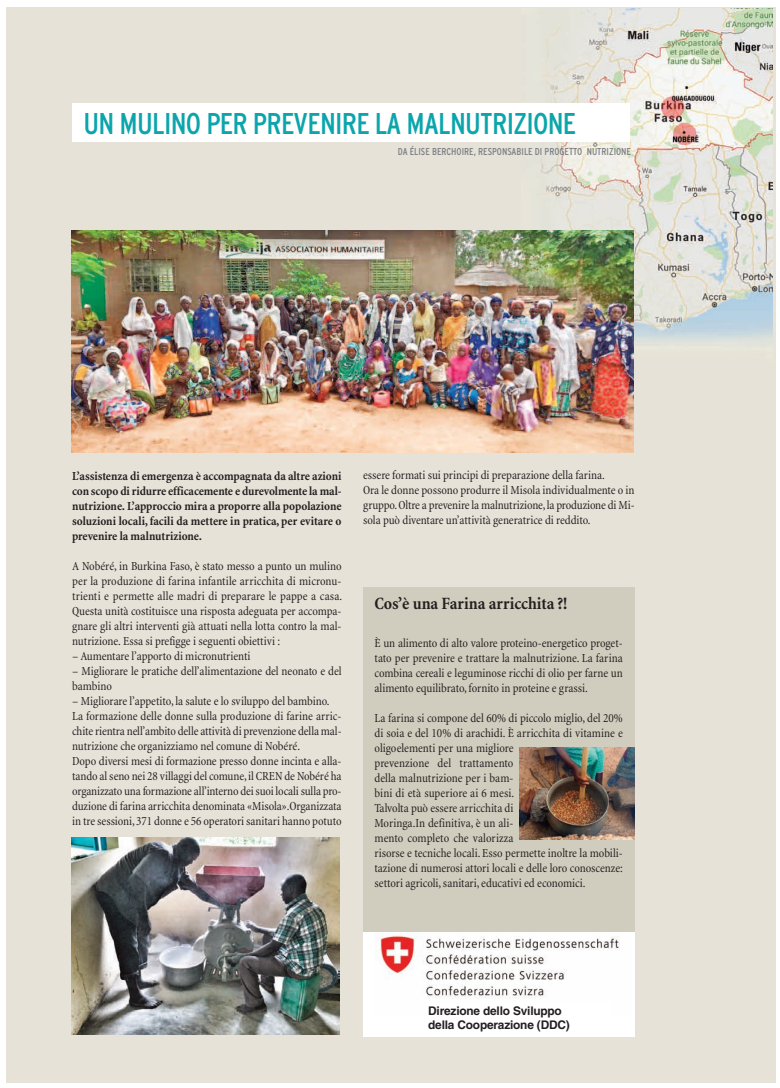
<style>
.page{position:relative;width:780px;height:1088px;background:#fff}
.page>*{position:absolute;margin:0;border:0;box-sizing:border-box;transform-origin:0 0}
.t1{font:condensed 30px "Interstate";letter-spacing:-.025em;color:#0ba5ab}
.t2{font:700 condensed 17.5px "Minion";letter-spacing:-.005em;color:#231f20}
.t3{font:condensed 12.5px/15px "Minion";letter-spacing:-.005em;color:#231f20}
.t4{font:700 condensed 12.5px/15px "Minion";letter-spacing:-.005em;color:#231f20;text-align:justify}
.t5{font:700 11.88px/13.8px "Helvetica";letter-spacing:-.015em;color:#231f20}
.t6{font:condensed 10px "Interstate";color:#7e8083}
</style>
<div class="page">
<div style="left:6px;top:8px;width:769px;height:1075px;background:#e6e2d8"></div>
<div style="left:363px;top:588px;width:271px;height:448px;background:#d0cdbe"></div>
<img style="left:71px;top:837px;width:268px;height:198px">
<div style="left:363px;top:932px;width:271px;height:104px;background:#fff"></div>
<img style="left:374px;top:935px;width:246px;height:64px">
<img style="left:553px;top:9px;width:219px;height:342px">
<img style="left:541px;top:35px;width:12px;height:158px">
<div style="left:72px;top:103px;width:557px;height:39px;background:#fff"></div>
<img style="left:633px;top:351px;width:1px;height:14px">
<img style="left:72px;top:230px;width:561px;height:222px">
<img style="left:519px;top:748px;width:115px;height:92px">
<h1 class="t1" style="left:83px;top:106px;width:494px">UN MULINO PER PREVENIRE LA MALNUTRIZIONE</h1>
<p class="t6" style="left:398px;top:146px;width:235px">DA ÉLISE BERCHOIRE, RESPONSABILE DI PROGETTO NUTRIZIONE</p>
<p class="t4" style="left:72px;top:469px;width:271px">L’assistenza di emergenza è accompagnata da altre azioni con scopo di ridurre efficacemente e durevolmente la mal&shy;nutrizione. L’approccio mira a proporre alla popolazione soluzioni locali, facili da mettere in pratica, per evitare o prevenire la malnutrizione.</p>
<p class="t3" style="left:72px;top:559px;width:272px;text-align:justify">A Nobéré, in Burkina Faso, è stato messo a punto un mulino per la produzione di farina infantile arricchita di micronu&shy;trienti e permette alle madri di preparare le pappe a casa.<br>Questa unità costituisce una risposta adeguata per accompa&shy;gnare gli altri interventi già attuati nella lotta contro la mal&shy;nutrizione. Essa si prefigge i seguenti obiettivi :</p>
<p class="t3" style="left:72px;top:649px;width:180px">– Aumentare l’apporto di micronutrienti</p>
<p class="t3" style="left:72px;top:664px;width:271px">– Migliorare le pratiche dell’alimentazione del neonato e del bambino</p>
<p class="t3" style="left:72px;top:694px;width:271px">– Migliorare l’appetito, la salute e lo sviluppo del bambino.<br>La formazione delle donne sulla produzione di farine arric&shy;chite rientra nell’ambito delle attività di prevenzione della mal&shy;nutrizione che organizziamo nel comune di Nobéré.<br>Dopo diversi mesi di formazione presso donne incinta e alla&shy;tando al seno nei 28 villaggi del comune,il CREN de Nobéré ha organizzato una formazione all’interno dei suoi locali sulla pro&shy;duzione di farina arricchita denominata «Misola».Organizzata in tre sessioni,371 donne e 56 operatori sanitari hanno potuto</p>
<p class="t3" style="left:363px;top:468px;width:273px">essere formati sui principi di preparazione della farina.<br>Ora le donne possono produrre il Misola individualmente o in gruppo.Oltre a prevenire la malnutrizione,la produzione di Mi&shy;sola può diventare un’attività generatrice di reddito.</p>
<h2 class="t2" style="left:374px;top:596px;width:194px">Cos’è una Farina arricchita ?!</h2>
<p class="t3" style="left:374px;top:637px;width:250px;text-align:justify">È un alimento di alto valore proteino-energetico proget&shy;tato per prevenire e trattare la malnutrizione. La farina combina cereali e leguminose ricchi di olio per farne un alimento equilibrato, fornito in proteine e grassi.</p>
<p class="t3" style="left:374px;top:712px;width:250px">La farina si compone del 60% di piccolo miglio, del 20% di soia e del 10% di arachidi. È arricchita di vitamine e oligoelementi per una migliore<br>prevenzione del trattamento<br>della malnutrizione per i bam-<br>bini di età superiore ai 6 mesi.<br>Talvolta può essere arricchita di<br>Moringa.In definitiva, è un ali-<br>mento completo che valorizza<br>risorse e tecniche locali. Esso permette inoltre la mobili&shy;tazione di numerosi attori locali e delle loro conoscenze: settori agricoli, sanitari, educativi ed economici.</p>
<p class="t5" style="left:428px;top:1005px;width:143px">Direzione dello Sviluppo della Cooperazione (DDC)</p>
</div>
